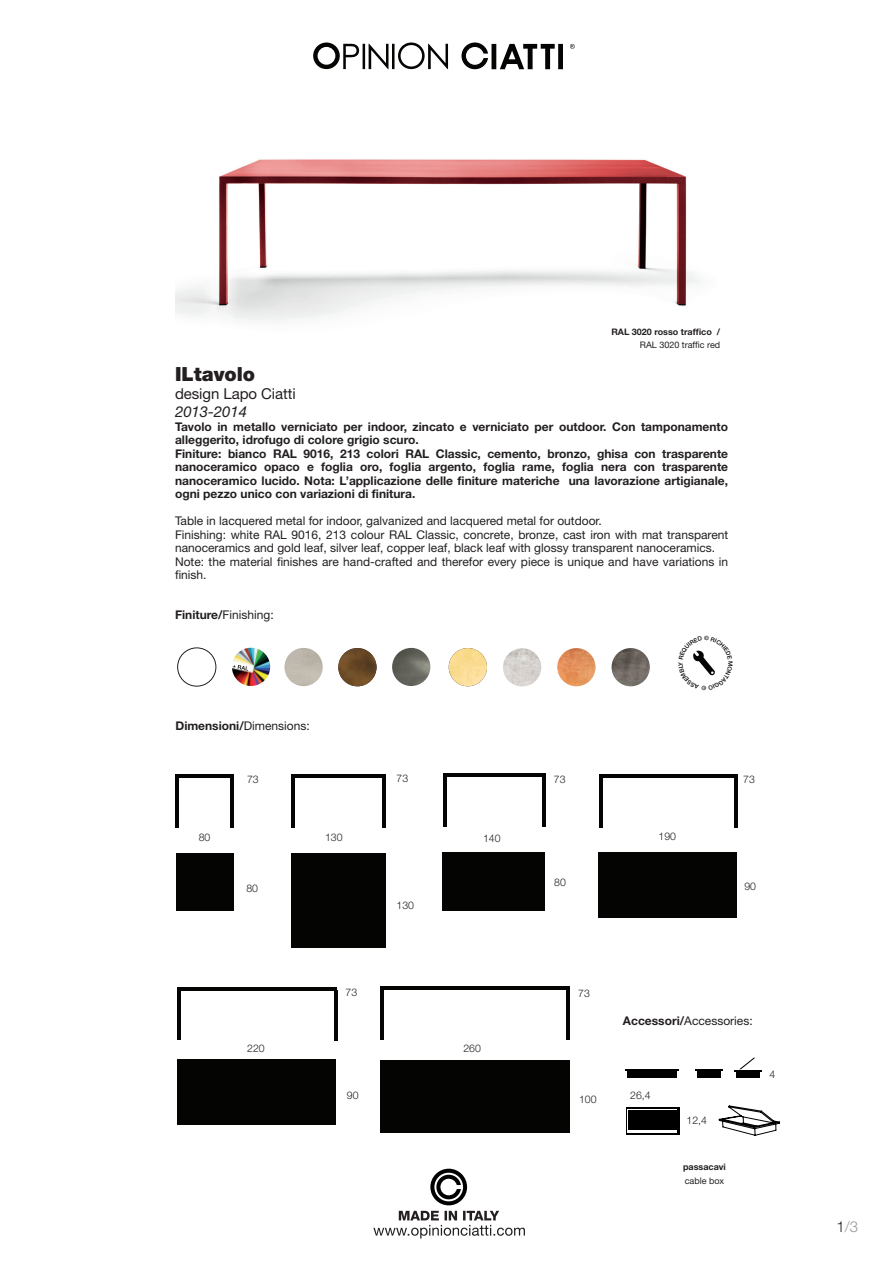
<style>
.page{position:relative;width:893px;height:1263px;background:#fff}
.page>*{position:absolute;margin:0;border:0;box-sizing:border-box;transform-origin:0 0}
.t1{font:900 19.5px "Helvetica Neue";color:#231f20}
.t2{font:15px "Helvetica Neue";letter-spacing:-.005em;color:#231f20}
.t3{font:italic 15px "Helvetica Neue";letter-spacing:-.005em;color:#231f20}
.t4{font:300 15px "Helvetica Neue";color:#939598}
.t5{font:700 12px/13.5px "Helvetica Neue East A";color:#231f20}
.t6{font:12px/13.5px "Helvetica Neue";color:#231f20}
.t7{font:300 10.5px "Helvetica Neue";color:#231f20}
.t8{font:700 9px/13.5px "Helvetica Neue";color:#231f20;text-align:right}
.t9{font:9px "Helvetica Neue";color:#231f20}
.s1{font-weight:400}
.s2{font-family:"Helvetica Neue East A";font-weight:700}
.s3{font-family:"Helvetica Neue";font-weight:400}
.s4{color:#231f20}
</style>
<div class="page">
<svg style="left:373px;top:1211px;width:152px;height:27px"></svg>
<svg style="left:430px;top:1169px;width:37px;height:36px"></svg>
<svg style="left:434px;top:1173px;width:29px;height:28px"></svg>
<svg style="left:436px;top:1174px;width:25px;height:26px"></svg>
<svg style="left:313px;top:42px;width:262px;height:27px"></svg>
<img style="left:175px;top:159px;width:525px;height:163px">
<hr style="left:175px;top:775px;width:59px;height:3px;background:#040503">
<hr style="left:175px;top:778px;width:3px;height:50px;background:#040503">
<hr style="left:231px;top:778px;width:3px;height:50px;background:#040503">
<div style="left:176px;top:853px;width:58px;height:57px;background:#040503"></div>
<hr style="left:291px;top:778px;width:3px;height:50px;background:#040503">
<hr style="left:291px;top:775px;width:95px;height:3px;background:#040503">
<hr style="left:383px;top:778px;width:3px;height:50px;background:#040503">
<div style="left:291px;top:853px;width:95px;height:95px;background:#040503"></div>
<div style="left:442px;top:852px;width:102px;height:58px;background:#040503"></div>
<hr style="left:542px;top:777px;width:4px;height:50px;background:#040503">
<hr style="left:443px;top:774px;width:103px;height:3px;background:#040503">
<hr style="left:443px;top:777px;width:4px;height:50px;background:#040503">
<hr style="left:599px;top:777px;width:3px;height:50px;background:#040503">
<hr style="left:599px;top:774px;width:139px;height:3px;background:#040503">
<hr style="left:735px;top:777px;width:3px;height:50px;background:#040503">
<div style="left:598px;top:852px;width:139px;height:66px;background:#040503"></div>
<hr style="left:177px;top:989px;width:4px;height:50px;background:#040503">
<hr style="left:177px;top:987px;width:160px;height:3px;background:#040503">
<hr style="left:334px;top:990px;width:3px;height:50px;background:#040503">
<div style="left:177px;top:1059px;width:159px;height:66px;background:#040503"></div>
<div style="left:380px;top:1060px;width:190px;height:73px;background:#040503"></div>
<hr style="left:380px;top:990px;width:3px;height:50px;background:#040503">
<hr style="left:380px;top:987px;width:190px;height:3px;background:#040503">
<hr style="left:567px;top:990px;width:3px;height:50px;background:#040503">
<svg style="left:626px;top:1107px;width:53px;height:28px"></svg>
<div style="left:628px;top:1110px;width:49px;height:23px;background:linear-gradient(to right,#fff,#fff)"></div>
<div style="left:628px;top:1110px;width:49px;height:19px;background:#000"></div>
<div style="left:627px;top:1071px;width:49px;height:7px;background:#000"></div>
<hr style="left:625px;top:1070px;width:54px;height:1px;background:#000">
<div style="left:697px;top:1071px;width:23px;height:7px;background:#000"></div>
<hr style="left:695px;top:1069px;width:28px;height:2px;background:#000">
<div style="left:737px;top:1072px;width:23px;height:6px;background:#000"></div>
<svg style="left:734px;top:1057px;width:28px;height:14px"></svg>
<svg style="left:718px;top:1105px;width:62px;height:31px"></svg>
<img style="left:232px;top:648px;width:38px;height:38px">
<svg style="left:233px;top:665px;width:15px;height:6px"></svg>
<div style="left:177px;top:648px;width:39px;height:38px;border:1px solid #231f20;border-radius:50%"></div>
<img style="left:392px;top:648px;width:39px;height:38px">
<img style="left:338px;top:648px;width:39px;height:38px;border-radius:19px">
<img style="left:284px;top:648px;width:39px;height:38px;border-radius:19px">
<img style="left:557px;top:648px;width:39px;height:38px">
<img style="left:449px;top:648px;width:38px;height:38px;border-radius:19px">
<img style="left:503px;top:648px;width:38px;height:38px;border-radius:19px">
<img style="left:612px;top:648px;width:38px;height:38px;border-radius:19px">
<svg style="left:693px;top:650px;width:22px;height:26px"></svg>
<p class="t8" style="left:611px;top:324px;width:110px">RAL 3020 rosso traffico /<br><span class="s1">RAL 3020 traffic red</span></p>
<p class="t1" style="left:175px;top:363px;width:82px">ILtavolo</p>
<p class="t2" style="left:175px;top:385px;width:122px">design Lapo Ciatti</p>
<p class="t3" style="left:175px;top:403px;width:73px">2013-2014</p>
<p class="t5" style="left:175px;top:420px;width:555px">Tavolo in metallo verniciato per indoor, zincato e verniciato per outdoor. Con tamponamento alleggerito, idrofugo di colore grigio scuro.</p>
<p class="t5" style="left:175px;top:447px;width:555px;text-align:justify">Finiture: bianco RAL 9016, 213 colori RAL Classic, cemento, bronzo, ghisa con trasparente nanoceramico opaco e foglia oro, foglia argento, foglia rame, foglia nera con trasparente nanoceramico lucido. Nota: L’applicazione delle finiture materiche una lavorazione artigianale, ogni pezzo unico con variazioni di finitura.</p>
<p class="t6" style="left:175px;top:514px;width:428px">Table in lacquered metal for indoor, galvanized and lacquered metal for outdoor.</p>
<p class="t6" style="left:175px;top:527px;width:555px">Finishing: white RAL 9016, 213 colour RAL Classic, concrete, bronze, cast iron with mat transparent nanoceramics and gold leaf, silver leaf, copper leaf, black leaf with glossy transparent nanoceramics.</p>
<p class="t6" style="left:175px;top:554px;width:555px">Note: the material finishes are hand-crafted and therefor every piece is unique and have variations in finish.</p>
<p class="t6" style="left:175px;top:607px;width:100px"><span class="s2">Finiture/</span>Finishing:</p>
<p class="t5" style="left:175px;top:719px;width:136px">Dimensioni/<span class="s3">Dimensions:</span></p>
<p class="t7" style="left:247px;top:773px;width:13px">73</p>
<p class="t7" style="left:396px;top:772px;width:13px">73</p>
<p class="t7" style="left:554px;top:773px;width:13px">73</p>
<p class="t7" style="left:743px;top:773px;width:13px">73</p>
<p class="t7" style="left:199px;top:831px;width:13px">80</p>
<p class="t7" style="left:325px;top:830px;width:19px">130</p>
<p class="t7" style="left:483px;top:831px;width:19px">140</p>
<p class="t7" style="left:658px;top:830px;width:19px">190</p>
<p class="t7" style="left:246px;top:882px;width:13px">80</p>
<p class="t7" style="left:554px;top:876px;width:13px">80</p>
<p class="t7" style="left:744px;top:879px;width:13px">90</p>
<p class="t7" style="left:397px;top:899px;width:19px">130</p>
<p class="t7" style="left:346px;top:986px;width:13px">73</p>
<p class="t7" style="left:578px;top:986px;width:13px">73</p>
<p class="t6" style="left:623px;top:1014px;width:131px"><span class="s2">Accessori/</span>Accessories:</p>
<p class="t7" style="left:247px;top:1041px;width:19px">220</p>
<p class="t7" style="left:463px;top:1042px;width:19px">260</p>
<p class="t7" style="left:769px;top:1068px;width:7px">4</p>
<p class="t7" style="left:347px;top:1089px;width:13px">90</p>
<p class="t7" style="left:579px;top:1093px;width:19px">100</p>
<p class="t7" style="left:630px;top:1089px;width:22px">26,4</p>
<p class="t7" style="left:686px;top:1114px;width:22px">12,4</p>
<p class="t8" style="left:683px;top:1160px;width:44px">passacavi</p>
<p class="t9" style="left:685px;top:1175px;width:41px">cable box</p>
<p class="t4" style="left:837px;top:1217px;width:23px"><span class="s4">1</span>/3</p>
</div>
